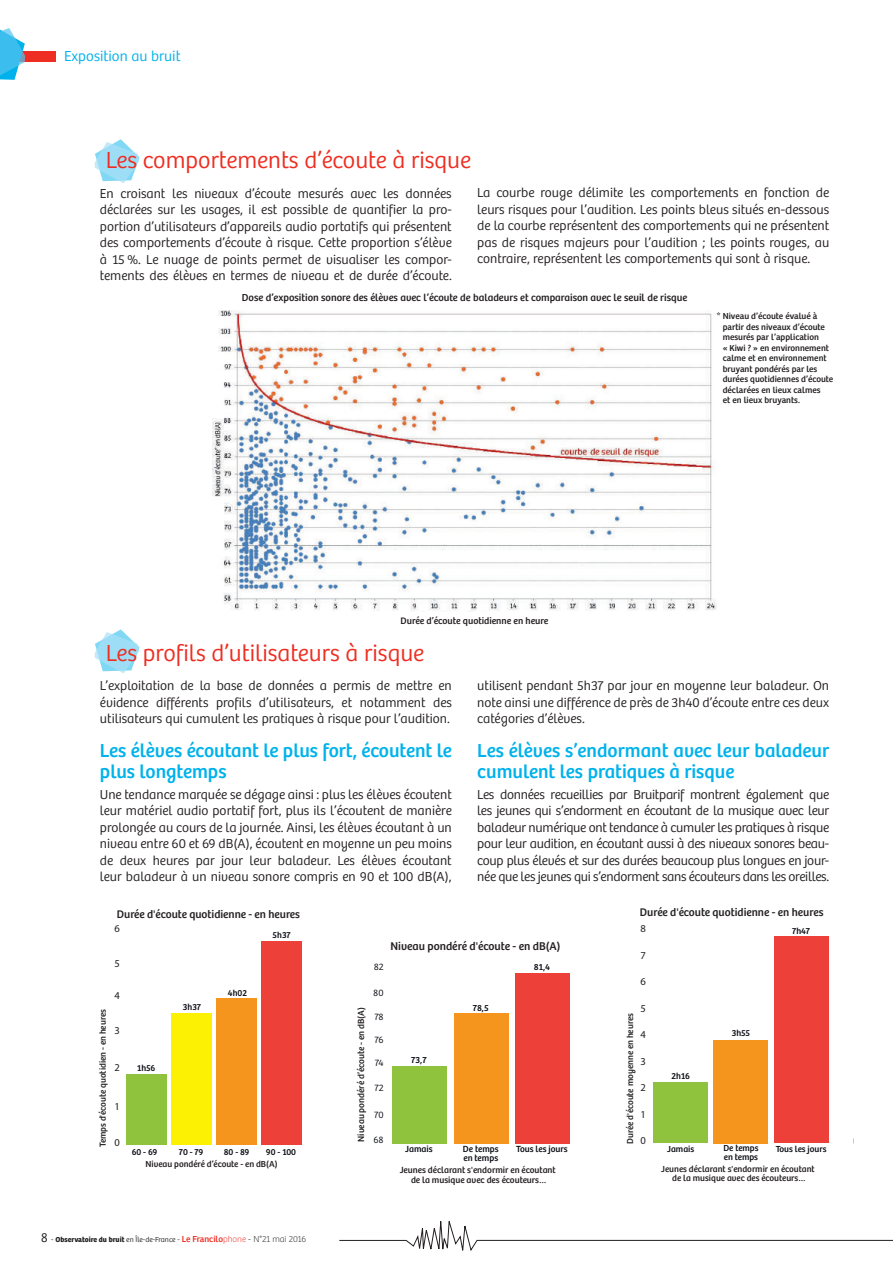
<style>
.page{position:relative;width:893px;height:1263px;background:#fff}
.page>*{position:absolute;margin:0;border:0;box-sizing:border-box;transform-origin:0 0}
.t1{font:300 24px "Bree";color:#ee2e22}
.t2{font:19.5px/21px "Bree";color:#00b2eb}
.t3{font:300 15px "Bree";color:#00b2eb}
.t4{font:300 13.5px/16.5px "Bree";color:#231f20;text-align:justify}
.t5{font:11.7px "Bree";color:#231f20}
.t6{font:11.4px "Bree";color:#231f20}
.t7{font:10.5px "Bree";color:#231f20}
.t8{font:10.5px "Myriad Pro";color:#231f20}
.t9{font:9.75px "Bree";color:#231f20}
.t10{font:300 9.75px "Bree";letter-spacing:-.03em;color:#0a0d14}
.t11{font:9.15px/9.8px "Bree";color:#231f20;text-align:center}
.t12{font:9.15px "Bree";color:#0a0d14}
.t13{font:9px/10.5px "Bree Text";color:#231f20}
.t14{font:9px/9.6px "Bree";color:#231f20;text-align:center}
.t15{font:9px "Bree";color:#0a0d14}
.t16{font:700 7.5px "Bree Text";color:#231f20}
.s1{font-family:"Bree";font-weight:300;font-size:13.5px}
.s2{font-family:"Bree";font-weight:300}
.s3{font-weight:400;font-size:9px;color:#ee2e22}
.s4{font-family:"Bree";font-weight:100;font-size:9px;color:#ee2e22}
.s5{font-family:"Bree";font-weight:100;font-size:9px}
</style>
<div class="page">
<svg style="left:95px;top:139px;width:44px;height:44px"></svg>
<svg style="left:95px;top:629px;width:44px;height:44px"></svg>
<img style="left:212px;top:310px;width:505px;height:301px">
<div style="left:0;top:52px;width:55px;height:10px;background:#ee2e22"></div>
<svg style="left:0;top:28px;width:25px;height:52px"></svg>
<div style="left:261px;top:941px;width:41px;height:203px;background:#ec4039"></div>
<div style="left:216px;top:998px;width:41px;height:146px;background:#f5951e"></div>
<div style="left:171px;top:1013px;width:41px;height:131px;background:#fcf003"></div>
<div style="left:126px;top:1074px;width:41px;height:70px;background:#8fc33e"></div>
<div style="left:392px;top:1066px;width:55px;height:78px;background:#8fc33e"></div>
<div style="left:454px;top:1013px;width:55px;height:131px;background:#f5951e"></div>
<div style="left:515px;top:974px;width:55px;height:170px;background:#ec4039"></div>
<div style="left:653px;top:1082px;width:55px;height:61px;background:#8fc33e"></div>
<div style="left:714px;top:1040px;width:54px;height:103px;background:#f5951e"></div>
<div style="left:774px;top:936px;width:54px;height:207px;background:#ec4039"></div>
<svg style="left:339px;top:1221px;width:554px;height:30px"></svg>
<p class="t3" style="left:64px;top:47px;width:118px">Exposition au bruit</p>
<h1 class="t1" style="left:106px;top:146px;width:367px">Les comportements d’écoute à risque</h1>
<p class="t4" style="left:100px;top:185px;width:353px">En croisant les niveaux d’écoute mesurés avec les données déclarées sur les usages, il est possible de quantifier la pro&shy;portion d’utilisateurs d’appareils audio portatifs qui présentent des comportements d’écoute à risque. Cette proportion s’élève à 15 %. Le nuage de points permet de visualiser les compor&shy;tements des élèves en termes de niveau et de durée d’écoute.</p>
<p class="t4" style="left:477px;top:185px;width:353px">La courbe rouge délimite les comportements en fonction de leurs risques pour l’audition. Les points bleus situés en-dessous de la courbe représentent des comportements qui ne présentent pas de risques majeurs pour l’audition ; les points rouges, au contraire, représentent les comportements qui sont à risque.</p>
<p class="t7" style="left:242px;top:292px;width:447px">Dose d’exposition sonore des élèves avec l’écoute de baladeurs et comparaison avec le seuil de risque</p>
<p class="t13" style="left:723px;top:311px;width:112px;text-indent:-6px">* Niveau d’écoute évalué à partir des niveaux d’écoute mesurés par l’application<br>« Kiwi ? » en environnement calme et en environnement bruyant pondérés par les durées quotidiennes d’écoute déclarées en lieux calmes<br>et en lieux bruyants.</p>
<p class="t9" style="left:400px;top:614px;width:149px">Durée d’écoute quotidienne en heure</p>
<h1 class="t1" style="left:106px;top:639px;width:320px">Les profils d’utilisateurs à risque</h1>
<p class="t4" style="left:100px;top:678px;width:354px">L’exploitation de la base de données a permis de mettre en évidence différents profils d’utilisateurs, et notamment des utilisateurs qui cumulent les pratiques à risque pour l’audition.</p>
<h2 class="t2" style="left:100px;top:740px;width:353px">Les élèves écoutant le plus fort, écoutent le plus longtemps</h2>
<p class="t4" style="left:100px;top:786px;width:353px">Une tendance marquée se dégage ainsi : plus les élèves écoutent leur matériel audio portatif fort, plus ils l’écoutent de manière prolongée au cours de la journée. Ainsi, les élèves écoutant à un niveau entre 60 et 69 dB(A), écoutent en moyenne un peu moins de deux heures par jour leur baladeur. Les élèves écoutant leur baladeur à un niveau sonore compris en 90 et 100 dB(A),</p>
<p class="t6" style="left:117px;top:907px;width:185px">Durée d'écoute quotidienne - en heures</p>
<p class="t8" style="left:115px;top:922px;width:7px">6</p>
<p class="t15" style="left:273px;top:929px;width:20px">5h37</p>
<p class="t4" style="left:477px;top:678px;width:353px">utilisent pendant 5h37 par jour en moyenne leur baladeur. On note ainsi une différence de près de 3h40 d’écoute entre ces deux catégories d’élèves.</p>
<h2 class="t2" style="left:477px;top:740px;width:353px">Les élèves s’endormant avec leur baladeur cumulent les pratiques à risque</h2>
<p class="t4" style="left:477px;top:786px;width:353px">Les données recueillies par Bruitparif montrent également que les jeunes qui s’endorment en écoutant de la musique avec leur baladeur numérique ont tendance à cumuler les pratiques à risque pour leur audition, en écoutant aussi à des niveaux sonores beau&shy;coup plus élevés et sur des durées beaucoup plus longues en jour&shy;née que les jeunes qui s’endorment sans écouteurs dans les oreilles.</p>
<p class="t6" style="left:640px;top:905px;width:185px">Durée d'écoute quotidienne - en heures</p>
<p class="t15" style="left:792px;top:925px;width:19px">7h47</p>
<p class="t8" style="left:640px;top:922px;width:7px">8</p>
<p class="t8" style="left:115px;top:957px;width:7px">5</p>
<p class="t8" style="left:115px;top:988px;width:7px">4</p>
<p class="t14" style="left:98px;top:1147px;width:139px;rotate:-90deg">Temps d'écoute quotidien - en heures</p>
<p class="t8" style="left:115px;top:1023px;width:7px">3</p>
<p class="t8" style="left:115px;top:1061px;width:7px">2</p>
<p class="t8" style="left:115px;top:1100px;width:7px">1</p>
<p class="t8" style="left:115px;top:1136px;width:7px">0</p>
<p class="t15" style="left:137px;top:1062px;width:20px">1h56</p>
<p class="t15" style="left:183px;top:1002px;width:20px">3h37</p>
<p class="t15" style="left:228px;top:987px;width:21px">4h02</p>
<p class="t15" style="left:132px;top:1147px;width:27px">60 - 69</p>
<p class="t15" style="left:179px;top:1147px;width:26px">70 - 79</p>
<p class="t15" style="left:224px;top:1147px;width:27px">80 - 89</p>
<p class="t15" style="left:266px;top:1147px;width:32px">90 - 100</p>
<p class="t14" style="left:145px;top:1159px;width:134px">Niveau pondéré d’écoute - en dB(A)</p>
<p class="t5" style="left:390px;top:939px;width:172px">Niveau pondéré d'écoute - en dB(A)</p>
<p class="t12" style="left:534px;top:961px;width:18px">81,4</p>
<p class="t12" style="left:473px;top:1002px;width:17px">78,5</p>
<p class="t10" style="left:374px;top:961px;width:11px">82</p>
<p class="t10" style="left:373px;top:987px;width:12px">80</p>
<p class="t11" style="left:356px;top:1142px;width:136px;rotate:-90deg">Niveau pondéré d’écoute - en dB(A)</p>
<p class="t10" style="left:374px;top:1011px;width:11px">78</p>
<p class="t10" style="left:374px;top:1034px;width:11px">76</p>
<p class="t12" style="left:411px;top:1054px;width:17px">73,7</p>
<p class="t10" style="left:375px;top:1057px;width:10px">74</p>
<p class="t10" style="left:374px;top:1082px;width:11px">72</p>
<p class="t10" style="left:374px;top:1109px;width:11px">70</p>
<p class="t10" style="left:374px;top:1134px;width:12px">68</p>
<p class="t12" style="left:463px;top:1143px;width:37px">De temps</p>
<p class="t12" style="left:516px;top:1144px;width:53px">Tous les jours</p>
<p class="t12" style="left:463px;top:1152px;width:36px">en temps</p>
<p class="t12" style="left:405px;top:1144px;width:29px">Jamais</p>
<p class="t11" style="left:400px;top:1165px;width:158px">Jeunes déclarant s'endormir en écoutant de la musique avec des écouteurs…</p>
<p class="t8" style="left:640px;top:949px;width:7px">7</p>
<p class="t8" style="left:640px;top:975px;width:7px">6</p>
<p class="t8" style="left:640px;top:1002px;width:7px">5</p>
<p class="t14" style="left:625px;top:1144px;width:132px;rotate:-90deg">Durée d'écoute moyenne en heures</p>
<p class="t8" style="left:640px;top:1028px;width:7px">4</p>
<p class="t8" style="left:640px;top:1055px;width:7px">3</p>
<p class="t8" style="left:640px;top:1081px;width:7px">2</p>
<p class="t8" style="left:640px;top:1108px;width:7px">1</p>
<p class="t8" style="left:640px;top:1134px;width:7px">0</p>
<p class="t15" style="left:671px;top:1070px;width:20px">2h16</p>
<p class="t15" style="left:732px;top:1028px;width:20px">3h55</p>
<p class="t15" style="left:723px;top:1143px;width:37px">De temps</p>
<p class="t15" style="left:776px;top:1143px;width:52px">Tous les jours</p>
<p class="t15" style="left:724px;top:1151px;width:36px">en temps</p>
<p class="t15" style="left:667px;top:1143px;width:29px">Jamais</p>
<p class="t14" style="left:661px;top:1164px;width:155px">Jeunes déclarant s'endormir en écoutant de la musique avec des écouteurs…</p>
<p class="t16" style="left:41px;top:1235px;width:267px"><span class="s1">8</span> <span class="s2">-</span> Observatoire du bruit <span class="s2">en Île-de-France -</span> <span class="s3">Le Francilo</span><span class="s4">phone</span> <span class="s5">- N°21 mai 2016</span></p>
</div>
